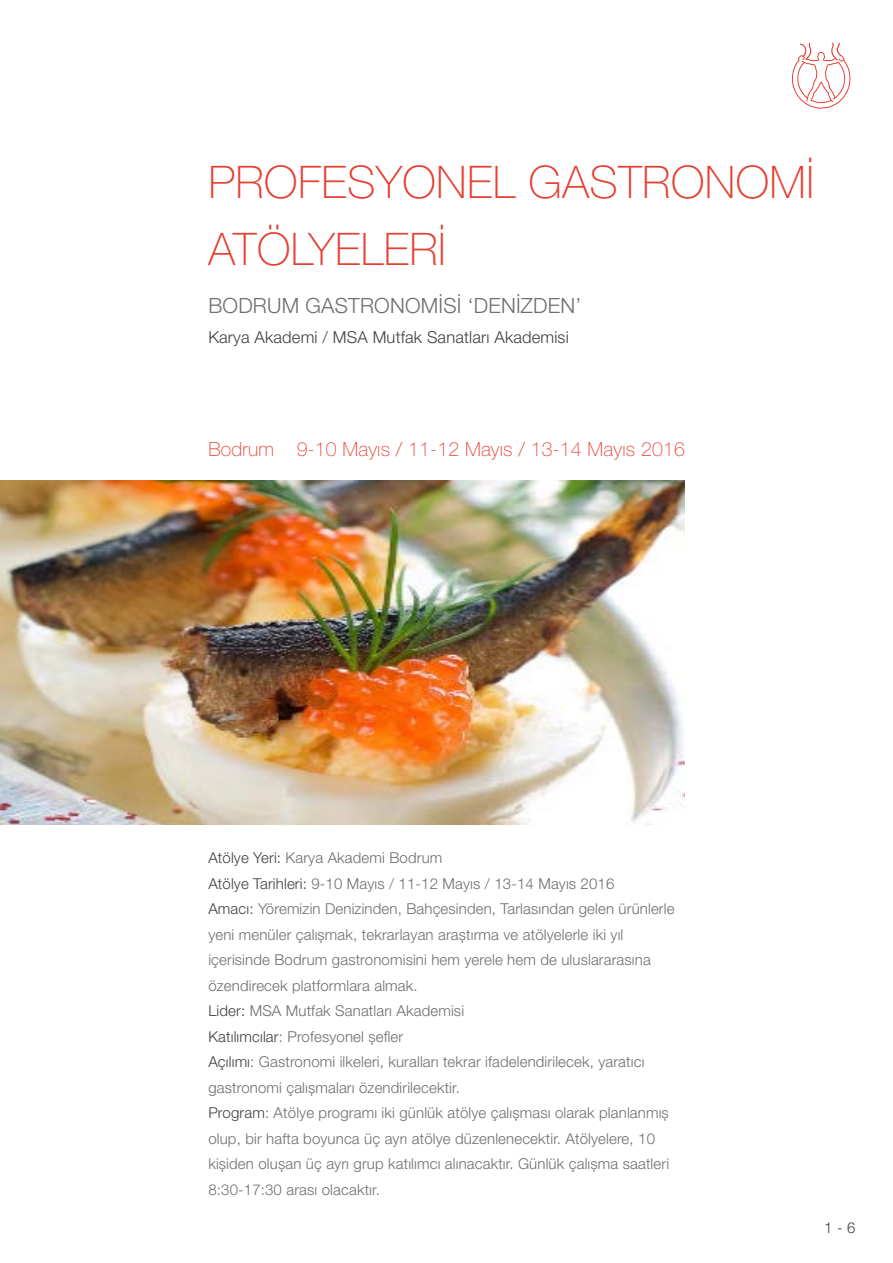
<style>
.page{position:relative;width:893px;height:1263px;background:#fff}
.page>*{position:absolute;margin:0;border:0;box-sizing:border-box;transform-origin:0 0}
.t1{font:100 45px/67.5px "Helvetica Neue LT Pro";letter-spacing:.01em;color:#e63e30}
.t2{font:300 21px "Helvetica Neue LT Pro";letter-spacing:.01em;color:#6d6e71}
.t3{font:100 19.5px "Helvetica Neue LT Pro";letter-spacing:.01em;color:#e63e30}
.t4{font:300 16.5px "Helvetica Neue LT Pro";letter-spacing:.01em;color:#414042}
.t5{font:300 15px/25.5px "Helvetica Neue LT Pro";letter-spacing:.01em;color:#6d6e71}
.t6{font:300 15px "Helvetica Neue LT Pro";color:#414042}
.s1{color:#414042}
</style>
<div class="page">
<svg style="left:792px;top:43px;width:59px;height:66px"></svg>
<img style="left:0;top:480px;width:685px;height:344px">
<h1 class="t1" style="left:208px;top:148px;width:607px">PROFESYONEL GASTRONOMİ<br>ATÖLYELERİ</h1>
<h2 class="t2" style="left:208px;top:292px;width:374px">BODRUM GASTRONOMİSİ ‘DENİZDEN’</h2>
<p class="t4" style="left:208px;top:327px;width:362px">Karya Akademi / MSA Mutfak Sanatları Akademisi</p>
<h3 class="t3" style="left:208px;top:438px;width:478px">Bodrum 9-10 Mayıs / 11-12 Mayıs / 13-14 Mayıs 2016</h3>
<p class="t5" style="left:208px;top:845px;width:468px"><span class="s1">Atölye Yeri:</span> Karya Akademi Bodrum<br><span class="s1">Atölye Tarihleri:</span> 9-10 Mayıs / 11-12 Mayıs / 13-14 Mayıs 2016<br><span class="s1">Amacı:</span> Yöremizin Denizinden, Bahçesinden, Tarlasından gelen ürünlerle yeni menüler çalışmak, tekrarlayan araştırma ve atölyelerle iki yıl içerisinde Bodrum gastronomisini hem yerele hem de uluslararasına özendirecek platformlara almak.<br><span class="s1">Lider:</span> MSA Mutfak Sanatları Akademisi<br><span class="s1">Katılımcılar</span>: Profesyonel şefler<br><span class="s1">Açılımı</span>: Gastronomi ilkeleri, kuralları tekrar ifadelendirilecek, yaratıcı gastronomi çalışmaları özendirilecektir.<br><span class="s1">Program</span>: Atölye programı iki günlük atölye çalışması olarak planlanmış olup, bir hafta boyunca üç ayrı atölye düzenlenecektir. Atölyelere, 10 kişiden oluşan üç ayrı grup katılımcı alınacaktır. Günlük çalışma saatleri 8:30-17:30 arası olacaktır.</p>
<p class="t6" style="left:824px;top:1219px;width:33px">1 - 6</p>
</div>
